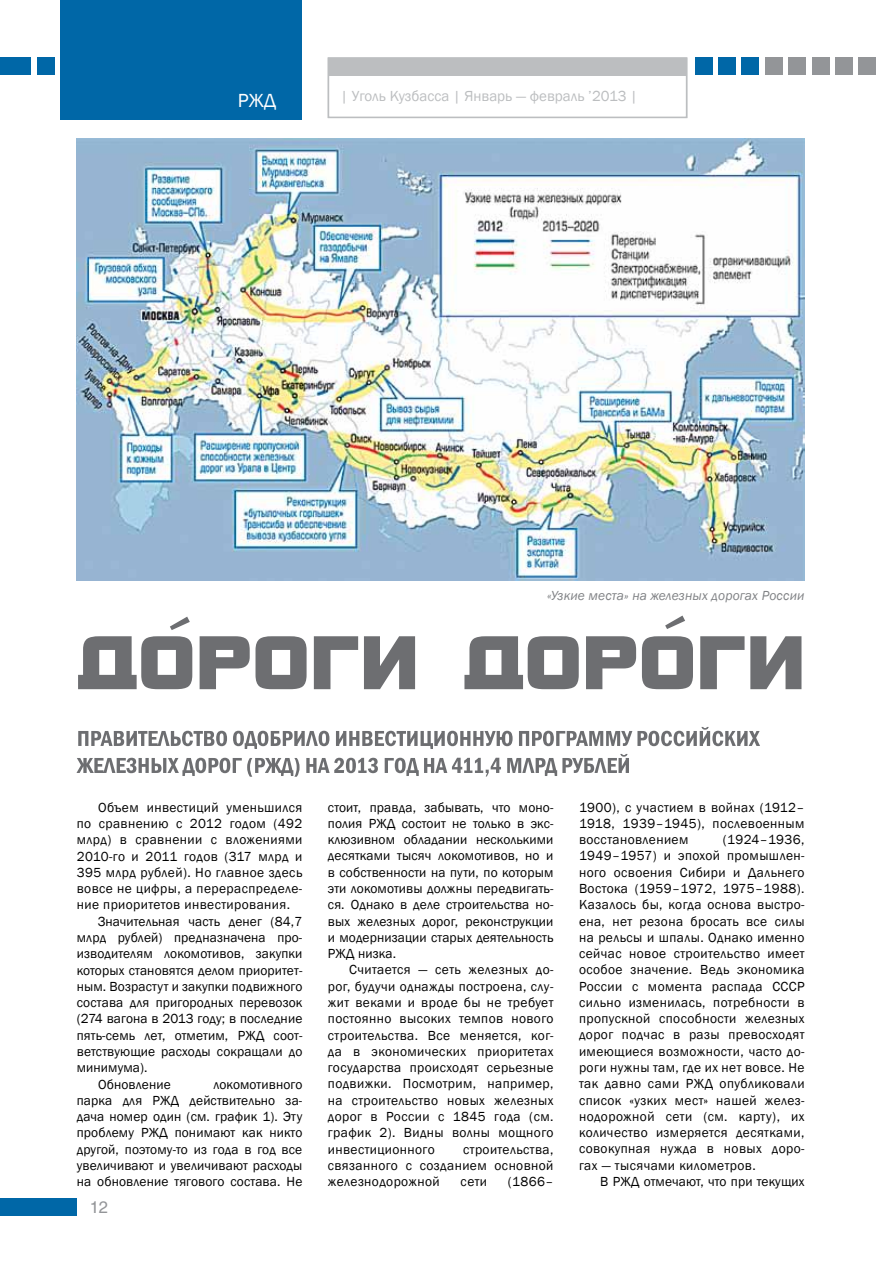
<style>
.page{position:relative;width:881px;height:1263px;background:#fff}
.page>*{position:absolute;margin:0;border:0;box-sizing:border-box;transform-origin:0 0}
.t1{font:89.4px "Franklin Gothic";color:#6d6e71}
.t2{font:19.5px "Franklin Gothic";color:#fff}
.t3{font:16.5px "Helios";color:#939598}
.t4{font:15px "Franklin Gothic";color:#bcbec0}
.t5{font:13.5px/16.4px "Franklin Gothic";letter-spacing:.01em;color:#000;text-align:justify}
.t6{font:13.5px "Franklin Gothic";letter-spacing:.03em;color:#000}
.t7{font:italic 13.5px "Franklin Gothic";letter-spacing:.01em;color:#808285}
</style>
<div class="page">
<div style="left:327px;top:57px;width:360px;height:61px;background:#fff;border:2px solid #bcbec0"></div>
<div style="left:858px;top:58px;width:17px;height:17px;background:#939598"></div>
<div style="left:327px;top:59px;width:359px;height:17px;background:#bcbec0"></div>
<div style="left:0;top:1198px;width:77px;height:17px;background:#0067a7"></div>
<div style="left:835px;top:58px;width:17px;height:17px;background:#939598"></div>
<div style="left:811px;top:58px;width:17px;height:17px;background:#939598"></div>
<div style="left:788px;top:58px;width:17px;height:17px;background:#939598"></div>
<div style="left:765px;top:58px;width:17px;height:17px;background:#939598"></div>
<div style="left:741px;top:58px;width:17px;height:17px;background:#0067a7"></div>
<div style="left:718px;top:58px;width:17px;height:17px;background:#0067a7"></div>
<div style="left:694px;top:58px;width:17px;height:17px;background:#0067a7"></div>
<div style="left:37px;top:58px;width:17px;height:17px;background:#0067a7"></div>
<div style="left:0;top:58px;width:30px;height:17px;background:#0067a7"></div>
<div style="left:60px;top:1px;width:242px;height:119px;background:#0067a7"></div>
<svg style="left:76px;top:727px;width:683px;height:50px"></svg>
<svg style="left:78px;top:636px;width:723px;height:53px"></svg>
<img style="left:77px;top:138px;width:727px;height:442px">
<h2 class="t2" style="left:238px;top:89px;width:14px">ржд</h2>
<p class="t4" style="left:340px;top:87px;width:298px">| Уголь Кузбасса | Январь — февраль ’2013 |</p>
<p class="t7" style="left:547px;top:587px;width:259px">«Узкие места» на железных дорогах России</p>
<h1 class="t1" style="left:153px;top:596px;width:46px">´</h1>
<h1 class="t1" style="left:648px;top:595px;width:46px">´</h1>
<p class="t6" style="left:98px;top:799px;width:206px">Объем инвестиций уменьшился</p>
<p class="t6" style="left:77px;top:815px;width:227px">по сравнению с 2012 годом (492</p>
<p class="t6" style="left:77px;top:831px;width:227px">млрд) в сравнении с вложениями</p>
<p class="t5" style="left:77px;top:848px;width:227px">2010-го и 2011 годов (317 млрд и</p>
<p class="t6" style="left:77px;top:864px;width:227px">395 млрд рублей). Но главное здесь</p>
<p class="t6" style="left:77px;top:880px;width:227px">вовсе не цифры, а перераспределе-</p>
<p class="t6" style="left:77px;top:896px;width:215px">ние приоритетов инвестирования.</p>
<p class="t5" style="left:98px;top:913px;width:206px">Значительная часть денег (84,7</p>
<p class="t5" style="left:77px;top:929px;width:227px">млрд рублей) предназначена про-</p>
<p class="t5" style="left:77px;top:946px;width:227px">изводителям локомотивов, закупки</p>
<p class="t5" style="left:77px;top:962px;width:227px">которых становятся делом приоритет-</p>
<p class="t5" style="left:77px;top:978px;width:227px">ным. Возрастут и закупки подвижного</p>
<p class="t5" style="left:77px;top:995px;width:227px">состава для пригородных перевозок</p>
<p class="t5" style="left:77px;top:1011px;width:227px">(274 вагона в 2013 году; в последние</p>
<p class="t5" style="left:77px;top:1027px;width:227px">пять-семь лет, отметим, РЖД соот-</p>
<p class="t5" style="left:77px;top:1043px;width:227px">ветствующие расходы сокращали до</p>
<p class="t5" style="left:77px;top:1060px;width:72px">минимума).</p>
<p class="t5" style="left:98px;top:1076px;width:74px">Обновление</p>
<p class="t5" style="left:77px;top:1076px;width:227px;text-indent:136px">локомотивного парка для РЖД действительно за&shy;дача номер один (см. график 1). Эту проблему РЖД понимают как никто другой, поэтому-то из года в год все увеличивают и увеличивают расходы на обновление тягового состава. Не</p>
<p class="t3" style="left:90px;top:1197px;width:20px">12</p>
<p class="t5" style="left:328px;top:799px;width:227px">стоит, правда, забывать, что моно&shy;полия РЖД состоит не только в экс&shy;клюзивном обладании несколькими десятками тысяч локомотивов, но и в собственности на пути, по которым эти локомотивы должны передвигать&shy;ся. Однако в деле строительства но&shy;вых железных дорог, реконструкции и модернизации старых деятельность РЖД низка.</p>
<p class="t5" style="left:328px;top:962px;width:227px;text-indent:21px">Считается — сеть железных до&shy;рог, будучи однажды построена, слу&shy;жит веками и вроде бы не требует постоянно высоких темпов нового строительства. Все меняется, ког&shy;да в экономических приоритетах государства происходят серьезные подвижки. Посмотрим, например, на строительство новых железных дорог в России с 1845 года (см. график 2). Видны волны мощного инвестиционного</p>
<p class="t5" style="left:328px;top:1141px;width:227px;text-indent:135px">строительства, связанного с созданием основной железнодорожной</p>
<p class="t5" style="left:460px;top:1174px;width:28px">сети</p>
<p class="t5" style="left:507px;top:1174px;width:47px">(1866–</p>
<p class="t5" style="left:578px;top:799px;width:227px">1900), с участием в войнах (1912– 1918, 1939–1945), послевоенным восстановлением</p>
<p class="t5" style="left:578px;top:832px;width:227px;text-indent:144px">(1924–1936, 1949–1957) и эпохой промышлен&shy;ного освоения Сибири и Дальнего Востока (1959–1972, 1975–1988).<br>Казалось бы, когда основа выстро&shy;ена, нет резона бросать все силы на рельсы и шпалы. Однако именно сейчас новое строительство имеет особое значение. Ведь экономика России с момента распада СССР сильно изменилась, потребности в пропускной способности железных дорог подчас в разы превосходят имеющиеся возможности, часто до&shy;роги нужны там, где их нет вовсе. Не так давно сами РЖД опубликовали список «узких мест» нашей желез&shy;нодорожной сети (см. карту), их количество измеряется десятками, совокупная нужда в новых доро&shy;гах — тысячами километров.</p>
<p class="t5" style="left:600px;top:1174px;width:206px">В РЖД отмечают, что при текущих</p>
</div>
